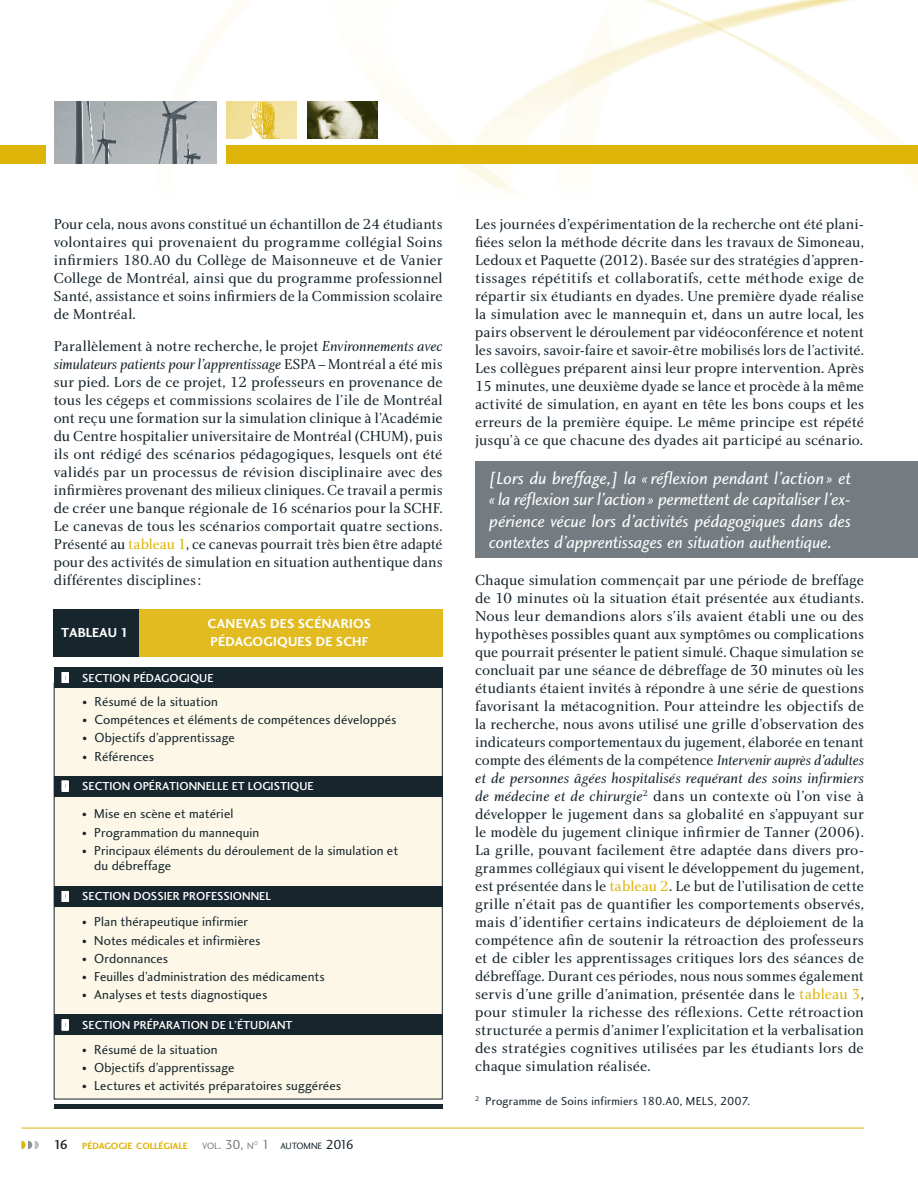
<style>
.page{position:relative;width:918px;height:1188px;background:#fff}
.page>*{position:absolute;margin:0;border:0;box-sizing:border-box;transform-origin:0 0}
.t1{font:18px/21px "Charlotte Sans Book Italic Plain";letter-spacing:-.015em;color:#fff;text-align:justify}
.t2{font:15px/18px "Charlotte Book Plain";letter-spacing:-.005em;color:#17252d;text-align:justify}
.t3{font:15px "Charlotte Book Italic Plain";color:#17252d}
.t4{font:13.5px/15px "Charlotte Sans Book Plain";letter-spacing:.01em;color:#17252d}
.t5{font:13.5px/18px "Charlotte Sans Bold Plain";letter-spacing:.015em;color:#fff}
.t6{font:12px "Charlotte Sans Medium Plain";color:#fff}
.t7{font:12px "Charlotte Sans Book Plain";letter-spacing:.015em;color:#17252d}
.t8{font:9.45px "Charlotte Sans Bold Plain";color:#deb408}
.t9{font:9.45px "Charlotte Sans Book Plain";color:#17252d}
.t10{font:9.45px "Charlotte Sans Book Plain";color:#747c81}
.t11{font:5.55px "Charlotte Sans Book Plain";color:#747c81}
.s1{font-family:"Charlotte Book Italic Plain"}
.s2{font-family:"Charlotte Book Plain"}
.s3{color:#deb408}
.s4{font-size:10.5px}
.s5{font-family:"Charlotte Book Plain";font-size:10.5px}
.s6{font-family:"Charlotte Sans Medium Plain";font-size:13.5px;color:#17252d}
.s7{font-size:13.5px}
.s8{font-size:13.5px;color:#747c81}
</style>
<div class="page">
<div style="left:54px;top:683px;width:389px;height:416px;background:#fcf7e6;border:1px solid #17252d"></div>
<hr style="left:54px;top:1104px;width:389px;height:4px;background:#17252d">
<img style="left:0;top:0;width:918px;height:193px">
<img style="left:307px;top:102px;width:70px;height:36px">
<img style="left:227px;top:102px;width:70px;height:36px">
<img style="left:54px;top:102px;width:162px;height:61px">
<div style="left:227px;top:145px;width:691px;height:18px;background:#deb408"></div>
<div style="left:0;top:145px;width:46px;height:18px;background:#deb408"></div>
<hr style="left:21px;top:1127px;width:843px;height:1px;background:#deb408">
<svg style="left:21px;top:1140px;width:18px;height:9px"></svg>
<div style="left:476px;top:462px;width:442px;height:96px;background:#747c81"></div>
<div style="left:137px;top:609px;width:306px;height:47px;background:#e1bb20"></div>
<div style="left:54px;top:609px;width:85px;height:47px;background:#17252d"></div>
<div style="left:54px;top:1014px;width:389px;height:21px;background:#17252d"></div>
<div style="left:62px;top:1019px;width:7px;height:11px;border:3px solid #fff"></div>
<div style="left:54px;top:886px;width:389px;height:20px;background:#17252d"></div>
<div style="left:62px;top:891px;width:7px;height:11px;border:3px solid #fff"></div>
<div style="left:54px;top:776px;width:389px;height:20px;background:#17252d"></div>
<div style="left:62px;top:780px;width:7px;height:11px;border:3px solid #fff"></div>
<div style="left:54px;top:667px;width:389px;height:20px;background:#17252d"></div>
<div style="left:62px;top:672px;width:7px;height:11px;border:3px solid #fff"></div>
<p class="t2" style="left:54px;top:215px;width:390px">Pour cela, nous avons constitué un échantillon de 24 étudiants volontaires qui provenaient du programme collégial Soins infirmiers 180.A0 du Collège de Maisonneuve et de Vanier College de Montréal, ainsi que du programme professionnel Santé, assistance et soins infirmiers de la Commission scolaire de Montréal.</p>
<p class="t2" style="left:54px;top:336px;width:390px">Parallèlement à notre recherche, le projet <span class="s1">Environnements avec</span></p>
<p class="t3" style="left:54px;top:355px;width:390px">simulateurs patients pour l’apprentissage <span class="s2">ESPA–Montréal a été mis</span></p>
<p class="t2" style="left:54px;top:372px;width:390px">sur pied. Lors de ce projet, 12 professeurs en provenance de tous les cégeps et commissions scolaires de l’ile de Montréal ont reçu une formation sur la simulation clinique à l’Académie du Centre hospitalier universitaire de Montréal (CHUM), puis ils ont rédigé des scénarios pédagogiques, lesquels ont été validés par un processus de révision disciplinaire avec des infirmières provenant des milieux cliniques. Ce travail a permis de créer une banque régionale de 16 scénarios pour la SCHF.<br>Le canevas de tous les scénarios comportait quatre sections.<br>Présenté au <span class="s3">tableau 1</span>, ce canevas pourrait très bien être adapté pour des activités de simulation en situation authentique dans différentes disciplines:</p>
<p class="t5" style="left:61px;top:624px;width:69px">TABLEAU 1</p>
<p class="t5" style="left:207px;top:615px;width:165px">CANEVAS DES SCÉNARIOS<br>PÉDAGOGIQUES DE SCHF</p>
<p class="t6" style="left:63px;top:670px;width:152px">¤ SECTION PÉDAGOGIQUE</p>
<p class="t4" style="left:83px;top:693px;width:137px"><span class="s4">•</span> Résumé de la situation</p>
<p class="t4" style="left:83px;top:712px;width:315px"><span class="s5">•</span> Compétences et éléments de compétences développés</p>
<p class="t4" style="left:83px;top:730px;width:154px"><span class="s5">•</span> Objectifs d’apprentissage</p>
<p class="t4" style="left:83px;top:748px;width:73px"><span class="s5">•</span> Références</p>
<p class="t6" style="left:63px;top:779px;width:252px">¤ SECTION OPÉRATIONNELLE ET LOGISTIQUE</p>
<p class="t4" style="left:82px;top:806px;width:153px"><span class="s4">•</span> Mise en scène et matériel</p>
<p class="t4" style="left:82px;top:824px;width:179px"><span class="s4">•</span> Programmation du mannequin</p>
<p class="t4" style="left:94px;top:842px;width:305px;text-indent:-12px"><span class="s4">•</span> Principaux éléments du déroulement de la simulation et du débreffage</p>
<p class="t6" style="left:63px;top:889px;width:209px">¤ SECTION DOSSIER PROFESSIONNEL</p>
<p class="t4" style="left:82px;top:914px;width:167px"><span class="s4">•</span> Plan thérapeutique infirmier</p>
<p class="t4" style="left:82px;top:932px;width:180px"><span class="s4">•</span> Notes médicales et infirmières</p>
<p class="t4" style="left:82px;top:950px;width:88px"><span class="s4">•</span> Ordonnances</p>
<p class="t4" style="left:82px;top:969px;width:244px"><span class="s4">•</span> Feuilles d’administration des médicaments</p>
<p class="t4" style="left:82px;top:987px;width:187px"><span class="s4">•</span> Analyses et tests diagnostiques</p>
<p class="t6" style="left:63px;top:1017px;width:231px">¤ SECTION PRÉPARATION DE L’ÉTUDIANT</p>
<p class="t4" style="left:82px;top:1041px;width:137px"><span class="s4">•</span> Résumé de la situation</p>
<p class="t4" style="left:82px;top:1059px;width:154px"><span class="s4">•</span> Objectifs d’apprentissage</p>
<p class="t4" style="left:82px;top:1078px;width:260px"><span class="s4">•</span> Lectures et activités préparatoires suggérées</p>
<p class="t8" style="left:54px;top:1140px;width:136px"><span class="s6">16</span> PÉDAGOGIE COLLÉGIALE</p>
<p class="t10" style="left:202px;top:1140px;width:53px">VOL<span class="s7">. 30,</span> N</p>
<p class="t11" style="left:254px;top:1139px;width:6px">O</p>
<p class="t9" style="left:262px;top:1140px;width:94px"><span class="s8">1</span> AUTOMNE <span class="s7">2016</span></p>
<p class="t2" style="left:475px;top:215px;width:390px">Les journées d’expérimentation de la recherche ont été plani&shy;fiées selon la méthode décrite dans les travaux de Simoneau, Ledoux et Paquette (2012). Basée sur des stratégies d’appren&shy;tissages répétitifs et collaboratifs, cette méthode exige de répartir six étudiants en dyades. Une première dyade réalise la simulation avec le mannequin et, dans un autre local, les pairs observent le déroulement par vidéoconférence et notent les savoirs, savoir-faire et savoir-être mobilisés lors de l’activité.<br>Les collègues préparent ainsi leur propre intervention. Après 15 minutes, une deuxième dyade se lance et procède à la même activité de simulation, en ayant en tête les bons coups et les erreurs de la première équipe. Le même principe est répété jusqu’à ce que chacune des dyades ait participé au scénario.</p>
<p class="t1" style="left:489px;top:468px;width:363px">[Lors du breffage,] la «réflexion pendant l’action » et «la réflexion sur l’action » permettent de capitaliser l’ex&shy;périence vécue lors d’activités pédagogiques dans des contextes d’apprentissages en situation authentique.</p>
<p class="t2" style="left:475px;top:570px;width:390px">Chaque simulation commençait par une période de breffage de 10 minutes où la situation était présentée aux étudiants.<br>Nous leur demandions alors s’ils avaient établi une ou des hypothèses possibles quant aux symptômes ou complications que pourrait présenter le patient simulé. Chaque simulation se concluait par une séance de débreffage de 30 minutes où les étudiants étaient invités à répondre à une série de questions favorisant la métacognition. Pour atteindre les objectifs de la recherche, nous avons utilisé une grille d’observation des indicateurs comportementaux du jugement, élaborée en tenant compte des éléments de la compétence <span class="s1">Intervenir auprès d’adultes</span></p>
<p class="t3" style="left:475px;top:769px;width:390px">et de personnes âgées hospitalisés requérant des soins infirmiers</p>
<p class="t2" style="left:475px;top:786px;width:390px"><span class="s1">de médecine et de chirurgie</span><sup>2</sup> dans un contexte où l’on vise à développer le jugement dans sa globalité en s’appuyant sur le modèle du jugement clinique infirmier de Tanner (2006).<br>La grille, pouvant facilement être adaptée dans divers pro&shy;grammes collégiaux qui visent le développement du jugement, est présentée dans le <span class="s3">tableau 2</span>. Le but de l’utilisation de cette grille n’était pas de quantifier les comportements observés, mais d’identifier certains indicateurs de déploiement de la compétence afin de soutenir la rétroaction des professeurs et de cibler les apprentissages critiques lors des séances de débreffage. Durant ces périodes, nous nous sommes également servis d’une grille d’animation, présentée dans le <span class="s3">tableau 3</span>, pour stimuler la richesse des réflexions. Cette rétroaction structurée a permis d’animer l’explicitation et la verbalisation des stratégies cognitives utilisées par les étudiants lors de chaque simulation réalisée.</p>
<p class="t7" style="left:475px;top:1093px;width:276px"><sup>2</sup> Programme de Soins infirmiers 180.A0, MELS, 2007.</p>
</div>
